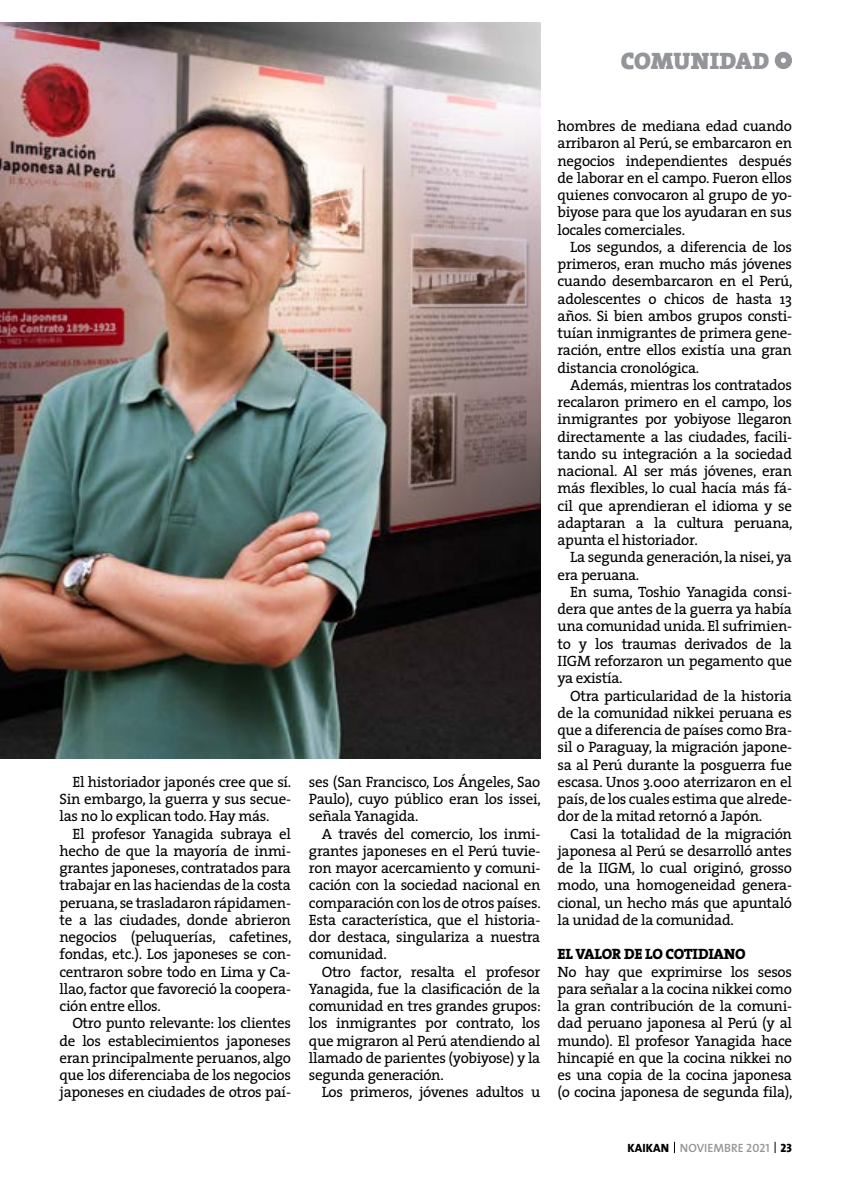
<style>
.page{position:relative;width:851px;height:1191px;background:#fff}
.page>*{position:absolute;margin:0;border:0;box-sizing:border-box;transform-origin:0 0}
.t1{font:900 24px "The Serif";color:#939598}
.t2{font:15px/17.2px "The Serif";letter-spacing:-.02em;color:#000;text-align:justify}
.t3{font:800 15px "The Serif";letter-spacing:-.02em;color:#000}
.t4{font:12px "The Sans Semi Bold Caps";color:#939598}
.s1{font-family:"The Sans Extra Bold Caps";color:#000}
</style>
<div class="page">
<img style="left:0;top:22px;width:540px;height:736px">
<svg style="left:674px;top:1141px;width:1px;height:12px"></svg>
<svg style="left:774px;top:1141px;width:1px;height:12px"></svg>
<div style="left:774px;top:52px;width:17px;height:17px;border:6px solid #939598;border-radius:50%"></div>
<h1 class="t1" style="left:620px;top:41px;width:150px">COMUNIDAD</h1>
<p class="t2" style="left:60px;top:772px;width:233px;text-indent:13px">El historiador japonés cree que sí.<br>Sin embargo, la guerra y sus secue&shy;las no lo explican todo. Hay más.</p>
<p class="t2" style="left:60px;top:824px;width:233px;text-indent:13px">El profesor Yanagida subraya el hecho de que la mayoría de inmi&shy;grantes japoneses, contratados para trabajar en las haciendas de la costa peruana, se trasladaron rápidamen&shy;te a las ciudades, donde abrieron negocios (peluquerías, cafetines, fondas, etc.). Los japoneses se con&shy;centraron sobre todo en Lima y Ca&shy;llao, factor que favoreció la coopera&shy;ción entre ellos.</p>
<p class="t2" style="left:60px;top:1014px;width:233px;text-indent:13px">Otro punto relevante: los clientes de los establecimientos japoneses eran principalmente peruanos, algo que los diferenciaba de los negocios japoneses en ciudades de otros paí-</p>
<p class="t2" style="left:309px;top:772px;width:233px">ses (San Francisco, Los Ángeles, Sao Paulo), cuyo público eran los issei, señala Yanagida.</p>
<p class="t2" style="left:309px;top:824px;width:233px;text-indent:13px">A través del comercio, los inmi&shy;grantes japoneses en el Perú tuvie&shy;ron mayor acercamiento y comuni&shy;cación con la sociedad nacional en comparación con los de otros países.<br>Esta característica, que el historia&shy;dor destaca, singulariza a nuestra comunidad.</p>
<p class="t2" style="left:309px;top:962px;width:233px;text-indent:13px">Otro factor, resalta el profesor Yanagida, fue la clasificación de la comunidad en tres grandes grupos: los inmigrantes por contrato, los que migraron al Perú atendiendo al llamado de parientes (yobiyose) y la segunda generación.</p>
<p class="t2" style="left:322px;top:1083px;width:220px">Los primeros, jóvenes adultos u</p>
<p class="t2" style="left:557px;top:117px;width:236px">hombres de mediana edad cuando arribaron al Perú, se embarcaron en negocios independientes después de laborar en el campo. Fueron ellos quienes convocaron al grupo de yo&shy;biyose para que los ayudaran en sus locales comerciales.</p>
<p class="t2" style="left:557px;top:238px;width:236px;text-indent:13px">Los segundos, a diferencia de los primeros, eran mucho más jóvenes cuando desembarcaron en el Perú, adolescentes o chicos de hasta 13 años. Si bien ambos grupos consti&shy;tuían inmigrantes de primera gene&shy;ración, entre ellos existía una gran distancia cronológica.</p>
<p class="t2" style="left:557px;top:376px;width:236px;text-indent:13px">Además, mientras los contratados recalaron primero en el campo, los inmigrantes por yobiyose llegaron directamente a las ciudades, facili&shy;tando su integración a la sociedad nacional. Al ser más jóvenes, eran más flexibles, lo cual hacía más fá&shy;cil que aprendieran el idioma y se adaptaran a la cultura peruana, apunta el historiador.</p>
<p class="t2" style="left:557px;top:548px;width:236px;text-indent:13px">La segunda generación, la nisei, ya era peruana.</p>
<p class="t2" style="left:557px;top:583px;width:236px;text-indent:13px">En suma, Toshio Yanagida consi&shy;dera que antes de la guerra ya había una comunidad unida. El sufrimien&shy;to y los traumas derivados de la IIGM reforzaron un pegamento que ya existía.</p>
<p class="t2" style="left:557px;top:686px;width:236px;text-indent:13px">Otra particularidad de la historia de la comunidad nikkei peruana es que a diferencia de países como Bra&shy;sil o Paraguay, la migración japone&shy;sa al Perú durante la posguerra fue escasa. Unos 3.000 aterrizaron en el país, de los cuales estima que alrede&shy;dor de la mitad retornó a Japón.</p>
<p class="t2" style="left:557px;top:824px;width:236px;text-indent:13px">Casi la totalidad de la migración japonesa al Perú se desarrolló antes de la IIGM, lo cual originó, grosso modo, una homogeneidad genera&shy;cional, un hecho más que apuntaló la unidad de la comunidad.</p>
<p class="t3" style="left:557px;top:941px;width:189px">EL VALOR DE LO COTIDIANO</p>
<p class="t2" style="left:557px;top:962px;width:236px">No hay que exprimirse los sesos para señalar a la cocina nikkei como la gran contribución de la comuni&shy;dad peruano japonesa al Perú (y al mundo). El profesor Yanagida hace hincapié en que la cocina nikkei no es una copia de la cocina japonesa (o cocina japonesa de segunda fila),</p>
<p class="t4" style="left:627px;top:1137px;width:166px"><span class="s1">KAIKAN</span> NOVIEMBRE 2021 <span class="s1">23</span></p>
</div>
